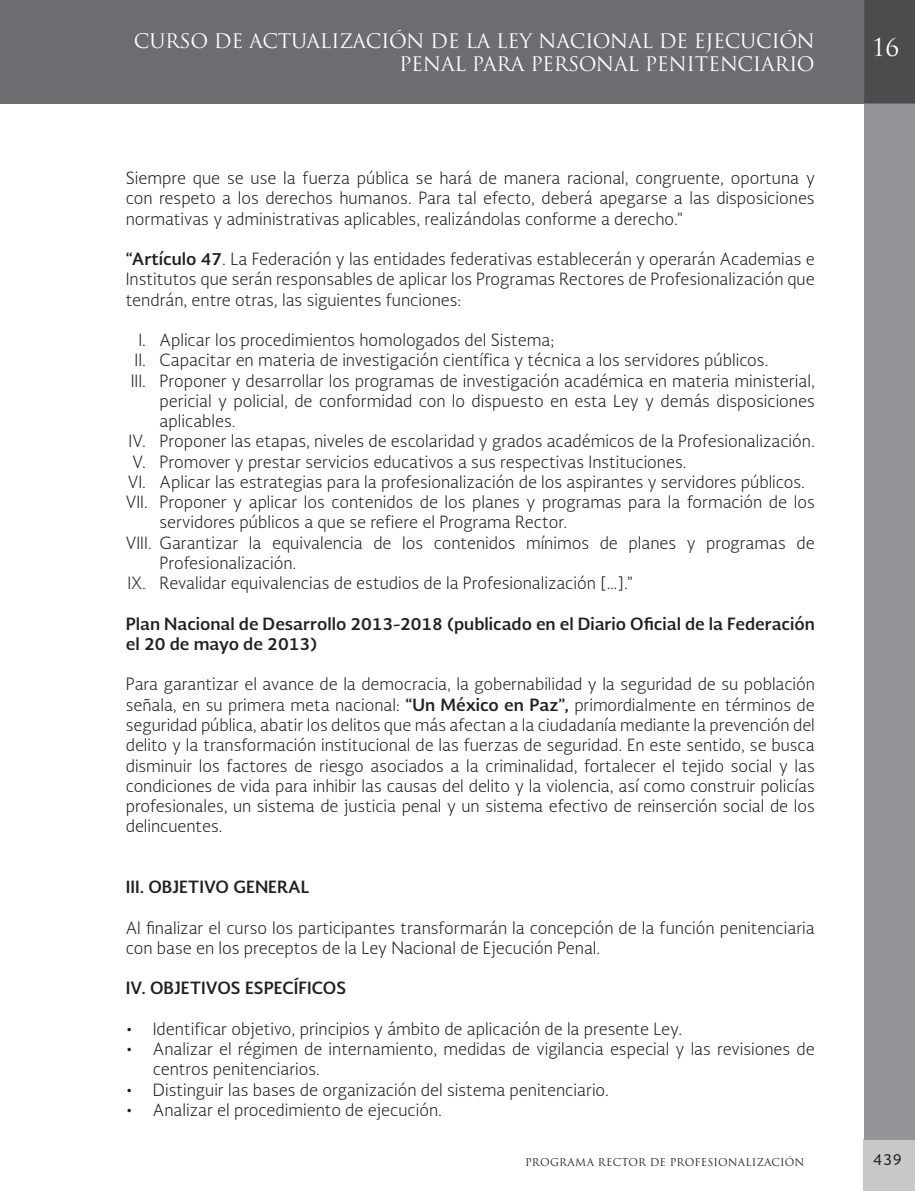
<style>
.page{position:relative;width:915px;height:1191px;background:#fff}
.page>*{position:absolute;margin:0;border:0;box-sizing:border-box;transform-origin:0 0}
.t1{font:24px "Trajan Pro";color:#fff}
.t2{font:19.5px/23.4px "Trajan Pro";letter-spacing:-.015em;color:#fff;text-align:right}
.t3{font:300 16.5px/20.2px "Soberana Sans";color:#231f20;text-align:justify}
.t4{font:700 16.5px/20.2px "Soberana Sans";color:#231f20}
.t5{font:15px "Soberana Sans";color:#231f20}
.t6{font:10.5px "Trajan Pro";letter-spacing:.02em;color:#231f20}
.s1{font-weight:700}
</style>
<div class="page">
<div style="left:863px;top:1140px;width:51px;height:51px;background:#c7c8ca"></div>
<div style="left:0;top:0;width:863px;height:103px;background:#6c6d70"></div>
<div style="left:863px;top:103px;width:51px;height:1037px;background:#939598"></div>
<div style="left:863px;top:0;width:51px;height:103px;background:#4b4c4d"></div>
<p class="t2" style="left:134px;top:29px;width:682px">CURSO DE ACTUALIZACIÓN DE LA LEY NACIONAL DE EJECUCIÓN<br>PENAL PARA PERSONAL PENITENCIARIO</p>
<h1 class="t1" style="left:871px;top:33px;width:29px">16</h1>
<p class="t3" style="left:126px;top:169px;width:690px">Siempre que se use la fuerza pública se hará de manera racional, congruente, oportuna y con respeto a los derechos humanos. Para tal efecto, deberá apegarse a las disposiciones normativas y administrativas aplicables, realizándolas conforme a derecho.”</p>
<p class="t3" style="left:126px;top:250px;width:690px"><span class="s1">“Artículo 47</span>. La Federación y las entidades federativas establecerán y operarán Academias e Institutos que serán responsables de aplicar los Programas Rectores de Profesionalización que tendrán, entre otras, las siguientes funciones:</p>
<p class="t3" style="left:138px;top:331px;width:417px">I. Aplicar los procedimientos homologados del Sistema;</p>
<p class="t3" style="left:134px;top:352px;width:635px">II. Capacitar en materia de investigación científica y técnica a los servidores públicos.</p>
<p class="t3" style="left:131px;top:372px;width:685px">III. Proponer y desarrollar los programas de investigación académica en materia ministerial,</p>
<p class="t3" style="left:159px;top:392px;width:656px">pericial y policial, de conformidad con lo dispuesto en esta Ley y demás disposiciones</p>
<p class="t3" style="left:159px;top:412px;width:78px">aplicables.</p>
<p class="t3" style="left:128px;top:433px;width:687px">IV. Proponer las etapas, niveles de escolaridad y grados académicos de la Profesionalización.</p>
<p class="t3" style="left:132px;top:453px;width:555px">V. Promover y prestar servicios educativos a sus respectivas Instituciones.</p>
<p class="t3" style="left:128px;top:473px;width:678px">VI. Aplicar las estrategias para la profesionalización de los aspirantes y servidores públicos.</p>
<p class="t3" style="left:126px;top:493px;width:690px">VII. Proponer y aplicar los contenidos de los planes y programas para la formación de los</p>
<p class="t3" style="left:159px;top:514px;width:409px">servidores públicos a que se refiere el Programa Rector.</p>
<p class="t3" style="left:126px;top:534px;width:690px">VIII. Garantizar la equivalencia de los contenidos mínimos de planes y programas de</p>
<p class="t3" style="left:159px;top:554px;width:138px">Profesionalización.</p>
<p class="t3" style="left:127px;top:574px;width:507px">IX. Revalidar equivalencias de estudios de la Profesionalización […].”</p>
<p class="t4" style="left:126px;top:615px;width:690px">Plan Nacional de Desarrollo 2013-2018 (publicado en el Diario Oficial de la Federación el 20 de mayo de 2013)</p>
<p class="t3" style="left:126px;top:676px;width:690px">Para garantizar el avance de la democracia, la gobernabilidad y la seguridad de su población señala, en su primera meta nacional: <span class="s1">“Un México en Paz”,</span> primordialmente en términos de seguridad pública, abatir los delitos que más afectan a la ciudadanía mediante la prevención del delito y la transformación institucional de las fuerzas de seguridad. En este sentido, se busca disminuir los factores de riesgo asociados a la criminalidad, fortalecer el tejido social y las condiciones de vida para inhibir las causas del delito y la violencia, así como construir policías profesionales, un sistema de justicia penal y un sistema efectivo de reinserción social de los delincuentes.</p>
<p class="t4" style="left:126px;top:878px;width:185px">III. OBJETIVO GENERAL</p>
<p class="t3" style="left:126px;top:919px;width:690px">Al finalizar el curso los participantes transformarán la concepción de la función penitenciaria con base en los preceptos de la Ley Nacional de Ejecución Penal.</p>
<p class="t4" style="left:126px;top:979px;width:222px">IV. OBJETIVOS ESPECÍFICOS</p>
<p class="t3" style="left:126px;top:1020px;width:557px">• Identificar objetivo, principios y ámbito de aplicación de la presente Ley.</p>
<p class="t3" style="left:153px;top:1040px;width:663px;text-indent:-27px">• Analizar el régimen de internamiento, medidas de vigilancia especial y las revisiones de centros penitenciarios.</p>
<p class="t3" style="left:126px;top:1081px;width:484px">• Distinguir las bases de organización del sistema penitenciario.</p>
<p class="t3" style="left:126px;top:1101px;width:318px">• Analizar el procedimiento de ejecución.</p>
<p class="t6" style="left:525px;top:1155px;width:280px">PROGRAMA RECTOR DE PROFESIONALIZACIÓN</p>
<p class="t5" style="left:872px;top:1153px;width:31px">439</p>
</div>
